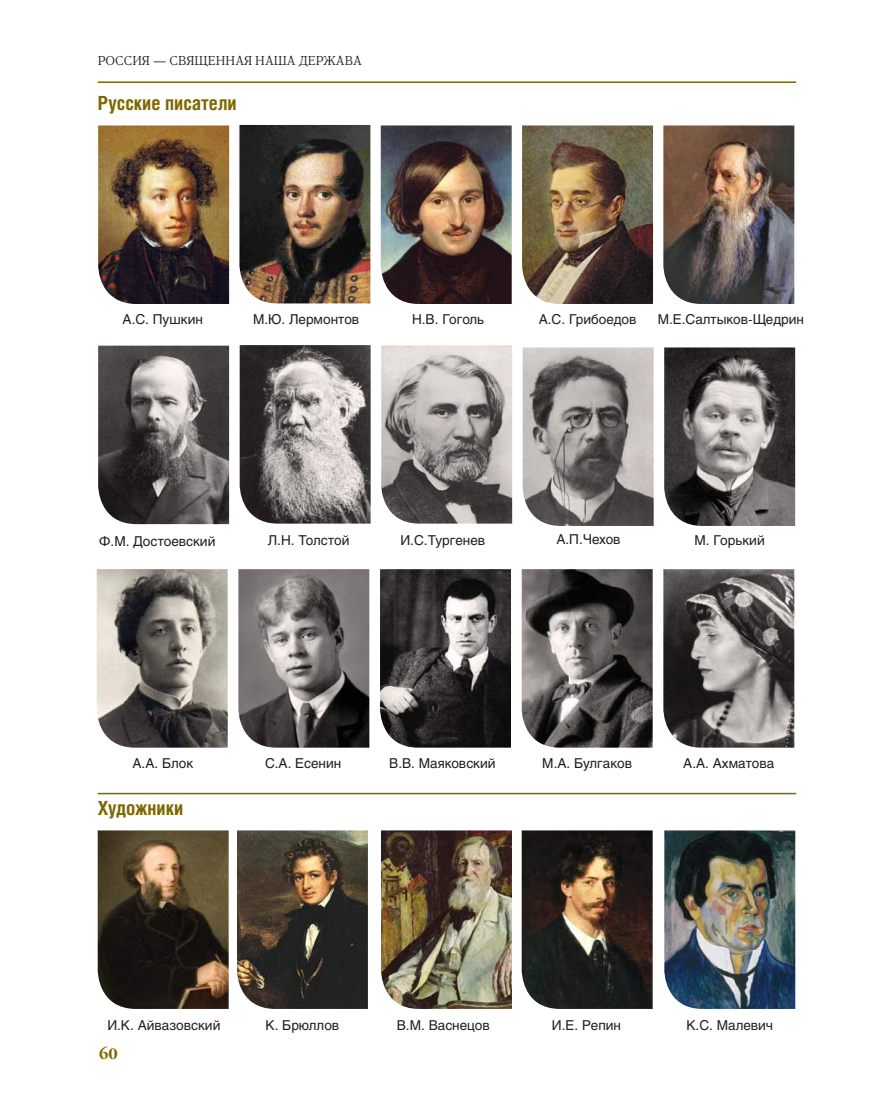
<style>
.page{position:relative;width:893px;height:1106px;background:#fff}
.page>*{position:absolute;margin:0;border:0;box-sizing:border-box;transform-origin:0 0}
.t1{font:700 19.5px "Helios Cond C";color:#7d6800}
.t2{font:700 15px "Garamond C";color:#7d6800}
.t3{font:13.5px "Helios C";color:#231f20}
.t4{font:12.75px "Quant Antiqua C";color:#231f20}
</style>
<div class="page">
<img style="left:98px;top:125px;width:131px;height:179px">
<img style="left:381px;top:125px;width:131px;height:179px">
<img style="left:239px;top:125px;width:131px;height:178px">
<img style="left:522px;top:125px;width:131px;height:179px">
<img style="left:98px;top:345px;width:131px;height:179px">
<img style="left:380px;top:569px;width:131px;height:178px">
<img style="left:381px;top:345px;width:131px;height:178px">
<img style="left:238px;top:569px;width:131px;height:178px">
<img style="left:240px;top:345px;width:131px;height:178px">
<img style="left:663px;top:569px;width:131px;height:178px">
<img style="left:523px;top:347px;width:131px;height:179px">
<hr style="left:98px;top:81px;width:698px;height:2px;background:#7d6800">
<img style="left:522px;top:569px;width:131px;height:178px">
<img style="left:664px;top:347px;width:131px;height:179px">
<img style="left:97px;top:569px;width:131px;height:178px">
<img style="left:663px;top:125px;width:131px;height:179px">
<img style="left:381px;top:830px;width:131px;height:179px">
<img style="left:522px;top:830px;width:131px;height:179px">
<img style="left:664px;top:830px;width:131px;height:179px">
<img style="left:237px;top:830px;width:131px;height:179px">
<img style="left:98px;top:830px;width:131px;height:179px">
<hr style="left:98px;top:792px;width:698px;height:2px;background:#7d6800">
<p class="t4" style="left:98px;top:55px;width:266px">РОССИЯ — СВЯЩЕННАЯ НАША ДЕРЖАВА</p>
<h1 class="t1" style="left:98px;top:96px;width:140px">Русские писатели</h1>
<p class="t3" style="left:123px;top:314px;width:82px">А.С. Пушкин</p>
<p class="t3" style="left:253px;top:314px;width:108px">М.Ю. Лермонтов</p>
<p class="t3" style="left:412px;top:314px;width:74px">Н.В. Гоголь</p>
<p class="t3" style="left:539px;top:314px;width:99px">А.С. Грибоедов</p>
<p class="t3" style="left:658px;top:314px;width:148px">М.Е.Салтыков-Щедрин</p>
<p class="t3" style="left:99px;top:535px;width:118px">Ф.М. Достоевский</p>
<p class="t3" style="left:268px;top:535px;width:83px">Л.Н. Толстой</p>
<p class="t3" style="left:400px;top:535px;width:86px">И.С.Тургенев</p>
<p class="t3" style="left:556px;top:534px;width:66px">А.П.Чехов</p>
<p class="t3" style="left:695px;top:535px;width:72px">М. Горький</p>
<p class="t3" style="left:133px;top:758px;width:62px">А.А. Блок</p>
<h1 class="t1" style="left:98px;top:800px;width:87px">Художники</h1>
<p class="t3" style="left:265px;top:758px;width:78px">С.А. Есенин</p>
<p class="t3" style="left:683px;top:758px;width:93px">А.А. Ахматова</p>
<p class="t3" style="left:389px;top:758px;width:108px">В.В. Маяковский</p>
<p class="t3" style="left:542px;top:758px;width:91px">М.А. Булгаков</p>
<p class="t3" style="left:107px;top:1019px;width:115px">И.К. Айвазовский</p>
<p class="t3" style="left:397px;top:1019px;width:95px">В.М. Васнецов</p>
<p class="t3" style="left:552px;top:1019px;width:71px">И.Е. Репин</p>
<p class="t3" style="left:686px;top:1019px;width:88px">К.С. Малевич</p>
<p class="t3" style="left:266px;top:1019px;width:75px">К. Брюллов</p>
<p class="t2" style="left:99px;top:1046px;width:20px">60</p>
</div>
